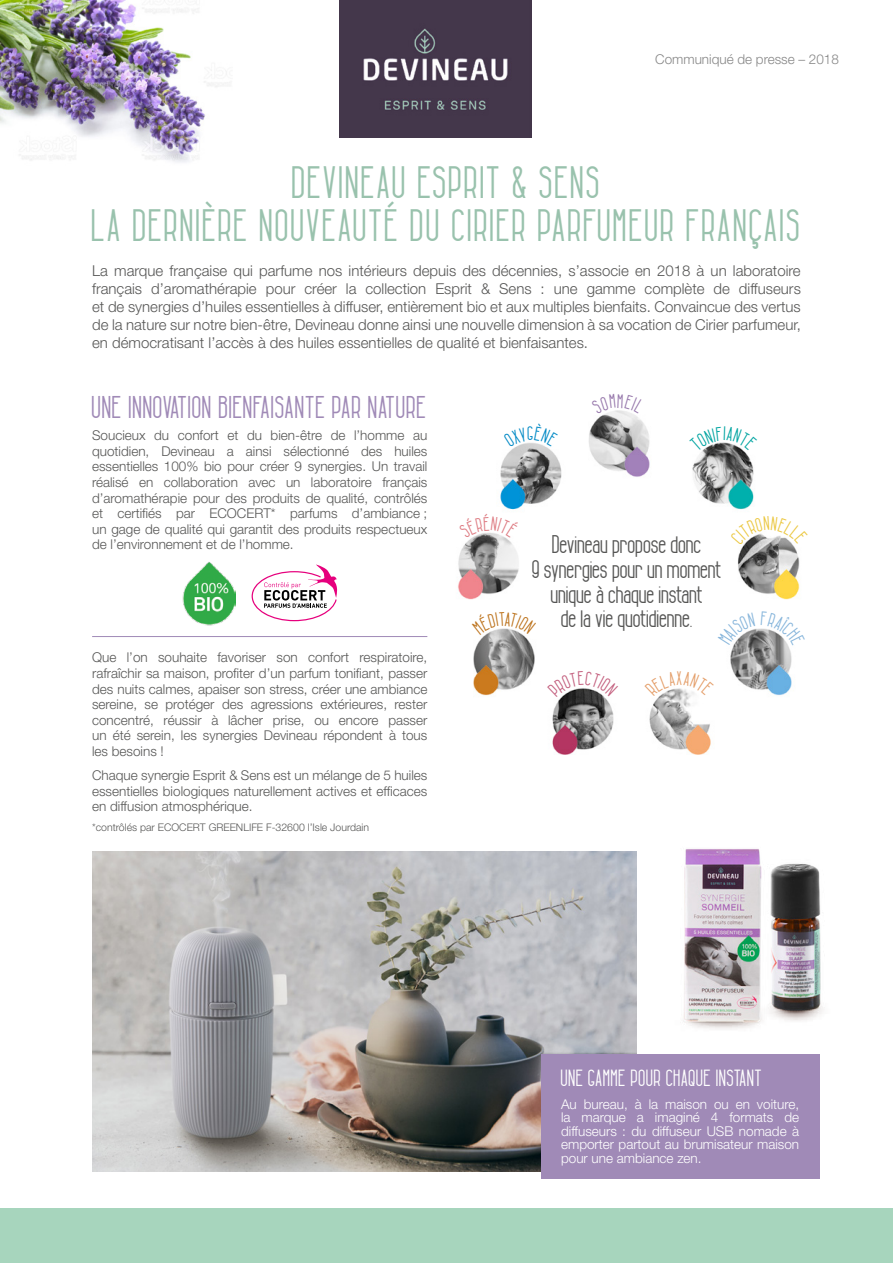
<style>
.page{position:relative;width:893px;height:1263px;background:#fff}
.page>*{position:absolute;margin:0;border:0;box-sizing:border-box;transform-origin:0 0}
.t1{font:46.5px/43.5px "Tall&Lean";letter-spacing:.045em;color:#99c2ad;text-align:center}
.t2{font:32.25px "Tall&Lean";letter-spacing:.025em;color:#a08ab7}
.t3{font:26.25px/24.6px "Tall&Lean";color:#575756;text-align:center}
.t4{font:24px "Tall&Lean";letter-spacing:.025em;color:#fff}
.t5{font:300 15px/18px "Helvetica Neue LT Pro";color:#575756;text-align:justify}
.t6{font:300 13.5px/15.6px "Helvetica Neue LT Pro";color:#575756;text-align:justify}
.t7{font:300 13.5px/13.5px "Helvetica Neue LT Pro";color:#fff;text-align:justify}
.t8{font:300 13.5px "Helvetica Neue LT Pro";color:#878787}
.t9{font:300 10.5px "Helvetica Neue LT Pro";color:#575756}
</style>
<div class="page">
<img style="left:0;top:0;width:230px;height:162px">
<img style="left:92px;top:851px;width:545px;height:320px">
<img style="left:339px;top:0;width:192px;height:137px">
<div style="left:541px;top:1054px;width:279px;height:125px;background:#a08ab7"></div>
<img style="left:458px;top:414px;width:342px;height:341px">
<div style="left:0;top:1209px;width:893px;height:54px;background:#a7d5bd"></div>
<hr style="left:92px;top:636px;width:335px;height:1px;background:#a08ab7">
<img style="left:683px;top:849px;width:140px;height:180px">
<svg style="left:252px;top:564px;width:85px;height:57px"></svg>
<img style="left:182px;top:562px;width:54px;height:64px">
<svg style="left:730px;top:516px;width:70px;height:29px"></svg>
<svg style="left:718px;top:613px;width:37px;height:32px"></svg>
<svg style="left:761px;top:612px;width:39px;height:34px"></svg>
<svg style="left:472px;top:612px;width:64px;height:23px"></svg>
<svg style="left:503px;top:423px;width:55px;height:24px"></svg>
<svg style="left:645px;top:671px;width:69px;height:25px"></svg>
<svg style="left:606px;top:410px;width:26px;height:4px"></svg>
<svg style="left:547px;top:671px;width:71px;height:26px"></svg>
<svg style="left:459px;top:513px;width:60px;height:25px"></svg>
<svg style="left:690px;top:427px;width:67px;height:24px"></svg>
<p class="t8" style="left:655px;top:51px;width:185px">Communiqué de presse – 2018</p>
<h1 class="t1" style="left:92px;top:160px;width:710px">DEVINEAU ESPRIT &amp; SENS<br>LA DERNIÈRE NOUVEAUTÉ DU CIRIER PARFUMEUR FRANÇAIS</h1>
<p class="t5" style="left:92px;top:261px;width:710px">La marque française qui parfume nos intérieurs depuis des décennies, s’associe en 2018 à un laboratoire français d’aromathérapie pour créer la collection Esprit &amp; Sens : une gamme complète de diffuseurs et de synergies d’huiles essentielles à diffuser, entièrement bio et aux multiples bienfaits. Convaincue des vertus de la nature sur notre bien-être, Devineau donne ainsi une nouvelle dimension à sa vocation de Cirier parfumeur, en démocratisant l’accès à des huiles essentielles de qualité et bienfaisantes.</p>
<h2 class="t2" style="left:92px;top:390px;width:336px">UNE INNOVATION BIENFAISANTE PAR NATURE</h2>
<p class="t6" style="left:92px;top:427px;width:337px">Soucieux du confort et du bien-être de l’homme au quotidien, Devineau a ainsi sélectionné des huiles essentielles 100% bio pour créer 9 synergies. Un travail réalisé en collaboration avec un laboratoire français d’aromathérapie pour des produits de qualité, contrôlés et certifiés par ECOCERT* parfums d’ambiance ; un gage de qualité qui garantit des produits respectueux de l’environnement et de l’homme.</p>
<p class="t6" style="left:92px;top:649px;width:337px">Que l’on souhaite favoriser son confort respiratoire, rafraîchir sa maison, profiter d’un parfum tonifiant, passer des nuits calmes, apaiser son stress, créer une ambiance sereine, se protéger des agressions extérieures, rester concentré, réussir à lâcher prise, ou encore passer un été serein, les synergies Devineau répondent à tous les besoins !</p>
<p class="t6" style="left:92px;top:767px;width:337px">Chaque synergie Esprit &amp; Sens est un mélange de 5 huiles essentielles biologiques naturellement actives et efficaces en diffusion atmosphérique.</p>
<p class="t9" style="left:92px;top:821px;width:279px">*contrôlés par ECOCERT GREENLIFE F-32600 l’Isle Jourdain</p>
<h3 class="t3" style="left:532px;top:532px;width:191px">Devineau propose donc<br>9 synergies pour un moment unique à chaque instant<br>de la vie quotidienne.</h3>
<h3 class="t4" style="left:561px;top:1066px;width:203px">UNE GAMME POUR CHAQUE INSTANT</h3>
<p class="t7" style="left:561px;top:1097px;width:240px">Au bureau, à la maison ou en voiture, la marque a imaginé 4 formats de diffuseurs : du diffuseur USB nomade à emporter partout au brumisateur maison pour une ambiance zen.</p>
</div>
